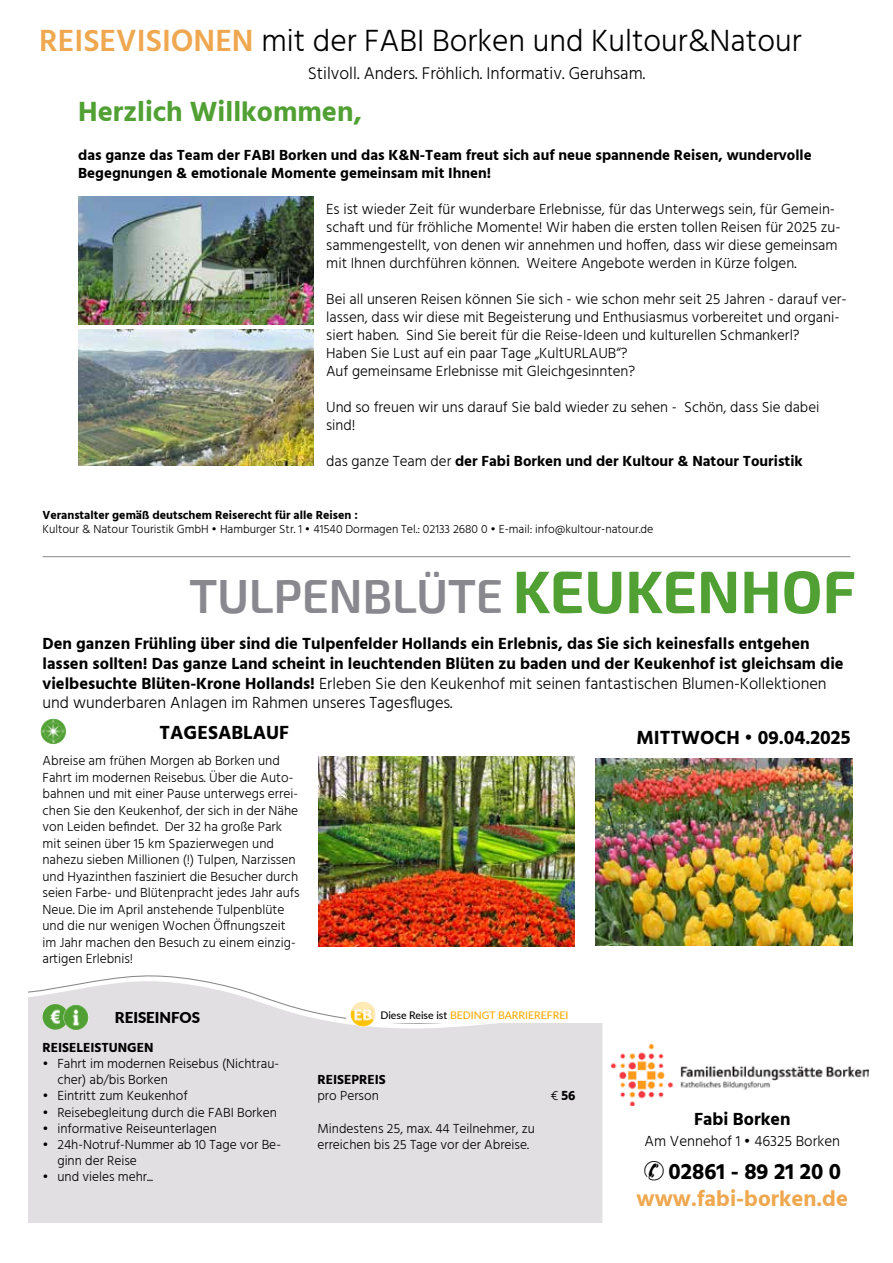
<style>
.page{position:relative;width:893px;height:1263px;background:#fff}
.page>*{position:absolute;margin:0;border:0;box-sizing:border-box;transform-origin:0 0}
.t1{font:600 48px "Exo 2";letter-spacing:-.01em;color:#88888e}
.t2{font:300 31.5px "Hind";color:#000}
.t3{font:700 28.5px "Hind";color:#51a034}
.t4{font:700 22.5px/27px "Hind";color:#efa850;text-align:center}
.t5{font:700 19.5px "Hind";color:#000}
.t6{font:700 18px "Hind";color:#000}
.t7{font:300 17.4px "Hind";color:#000}
.t8{font:700 16.5px/19.8px "Hind";color:#000}
.t9{font:300 15px/18px "Hind";color:#000}
.t10{font:700 15px/18px "Hind";color:#000}
.t11{font:900 15px "Lato";color:#000}
.t12{font:300 13.5px/16.5px "Hind";color:#000}
.t13{font:700 13.5px "Hind";color:#000}
.t14{font:300 12px "Hind";color:#000}
.t15{font:700 12px "Hind";color:#000}
.t16{font:500 10.5px "Lato";color:#f8ac00}
.s1{font-weight:600;color:#efa850}
.s2{font-weight:300}
.s3{font-weight:700;font-size:60px;color:#51a034}
.s4{color:#000}
</style>
<div class="page">
<img style="left:78px;top:196px;width:236px;height:128px">
<img style="left:78px;top:330px;width:235px;height:135px">
<img style="left:40px;top:718px;width:26px;height:26px;border-radius:13px">
<img style="left:319px;top:757px;width:255px;height:189px">
<img style="left:595px;top:758px;width:258px;height:187px">
<svg style="left:28px;top:981px;width:574px;height:59px;fill:#e1dfe1"></svg>
<div style="left:0;top:1040px;width:893px;height:223px;background:#e1dfe1"></div>
<img style="left:43px;top:1004px;width:25px;height:25px;border-radius:13px">
<img style="left:63px;top:1004px;width:26px;height:26px;border-radius:13px">
<div style="left:0;top:972px;width:27px;height:291px;background:#fff"></div>
<div style="left:855px;top:986px;width:38px;height:277px;background:#fff"></div>
<div style="left:27px;top:1224px;width:857px;height:39px;background:#fff"></div>
<div style="left:346px;top:1005px;width:257px;height:18px;background:#fff"></div>
<img style="left:350px;top:1001px;width:26px;height:26px;border-radius:13px">
<hr style="left:43px;top:556px;width:807px;height:1px;background:#88888e">
<div style="left:602px;top:999px;width:279px;height:243px;background:#fff"></div>
<img style="left:611px;top:1044px;width:258px;height:61px">
<h2 class="t2" style="left:39px;top:20px;width:764px"><span class="s1">REISEVISIONEN</span> mit der FABI Borken und Kultour&amp;Natour</h2>
<p class="t7" style="left:308px;top:62px;width:339px">Stilvoll. Anders. Fröhlich. Informativ. Geruhsam.</p>
<h3 class="t3" style="left:78px;top:95px;width:285px">Herzlich Willkommen,</h3>
<p class="t10" style="left:78px;top:146px;width:735px">das ganze das Team der FABI Borken und das K&amp;N-Team freut sich auf neue spannende Reisen, wundervolle<br>Begegnungen &amp; emotionale Momente gemeinsam mit Ihnen!</p>
<p class="t9" style="left:326px;top:201px;width:516px">Es ist wieder Zeit für wunderbare Erlebnisse, für das Unterwegs sein, für Gemein&shy;schaft und für fröhliche Momente! Wir haben die ersten tollen Reisen für 2025 zu&shy;sammengestellt, von denen wir annehmen und hoffen, dass wir diese gemeinsam mit Ihnen durchführen können. Weitere Angebote werden in Kürze folgen.</p>
<p class="t9" style="left:326px;top:291px;width:522px">Bei all unseren Reisen können Sie sich - wie schon mehr seit 25 Jahren - darauf ver&shy;lassen, dass wir diese mit Begeisterung und Enthusiasmus vorbereitet und organi&shy;siert haben. Sind Sie bereit für die Reise-Ideen und kulturellen Schmankerl?<br>Haben Sie Lust auf ein paar Tage „KultURLAUB“?<br>Auf gemeinsame Erlebnisse mit Gleichgesinnten?</p>
<p class="t9" style="left:326px;top:399px;width:495px">Und so freuen wir uns darauf Sie bald wieder zu sehen - Schön, dass Sie dabei sind!</p>
<p class="t10" style="left:326px;top:452px;width:478px"><span class="s2">das ganze Team der</span> der Fabi Borken und der Kultour &amp; Natour Touristik</p>
<p class="t15" style="left:43px;top:507px;width:317px">Veranstalter gemäß deutschem Reiserecht für alle Reisen :</p>
<p class="t14" style="left:43px;top:521px;width:612px">Kultour &amp; Natour Touristik GmbH • Hamburger Str. 1 • 41540 Dormagen Tel.: 02133 2680 0 • E-mail: info@kultour-natour.de</p>
<h1 class="t1" style="left:189px;top:568px;width:668px">TULPENBLÜTE <span class="s3">KEUKENHOF</span></h1>
<p class="t8" style="left:43px;top:633px;width:803px">Den ganzen Frühling über sind die Tulpenfelder Hollands ein Erlebnis, das Sie sich keinesfalls entgehen lassen sollten! Das ganze Land scheint in leuchtenden Blüten zu baden und der Keukenhof ist gleichsam die vielbesuchte Blüten-Krone Hollands! <span class="s2">Erleben Sie den Keukenhof mit seinen fantastischen Blumen-Kollektionen und wunderbaren Anlagen im Rahmen unseres Tagesfluges.</span></p>
<h3 class="t5" style="left:160px;top:721px;width:131px">TAGESABLAUF</h3>
<h3 class="t5" style="left:636px;top:726px;width:215px">MITTWOCH • 09.04.2025</h3>
<p class="t12" style="left:43px;top:753px;width:259px">Abreise am frühen Morgen ab Borken und Fahrt im modernen Reisebus. Über die Auto&shy;bahnen und mit einer Pause unterwegs errei&shy;chen Sie den Keukenhof, der sich in der Nähe von Leiden befindet. Der 32 ha große Park mit seinen über 15 km Spazierwegen und nahezu sieben Millionen (!) Tulpen, Narzissen und Hyazinthen fasziniert die Besucher durch seien Farbe- und Blütenpracht jedes Jahr aufs Neue. Die im April anstehende Tulpenblüte und die nur wenigen Wochen Öffnungszeit im Jahr machen den Besuch zu einem einzig&shy;artigen Erlebnis!</p>
<p class="t11" style="left:115px;top:1006px;width:87px">REISEINFOS</p>
<p class="t13" style="left:43px;top:1039px;width:113px">REISELEISTUNGEN</p>
<p class="t12" style="left:57px;top:1056px;width:223px;text-indent:-15px">• Fahrt im modernen Reisebus (Nichtrau&shy;cher) ab/bis Borken</p>
<p class="t12" style="left:43px;top:1088px;width:147px">• Eintritt zum Keukenhof</p>
<p class="t12" style="left:43px;top:1105px;width:236px">• Reisebegleitung durch die FABI Borken</p>
<p class="t12" style="left:43px;top:1121px;width:176px">• informative Reiseunterlagen</p>
<p class="t12" style="left:57px;top:1137px;width:225px;text-indent:-15px">• 24h-Notruf-Nummer ab 10 Tage vor Be&shy;ginn der Reise</p>
<p class="t12" style="left:43px;top:1169px;width:112px">• und vieles mehr...</p>
<p class="t16" style="left:380px;top:1007px;width:189px"><span class="s4">Diese Reise ist</span> BEDINGT BARRIEREFREI</p>
<p class="t13" style="left:317px;top:1072px;width:70px">REISEPREIS</p>
<p class="t12" style="left:317px;top:1088px;width:63px">pro Person</p>
<p class="t13" style="left:550px;top:1088px;width:27px"><span class="s2">€</span> 56</p>
<p class="t12" style="left:317px;top:1121px;width:219px">Mindestens 25, max. 44 Teilnehmer, zu erreichen bis 25 Tage vor der Abreise.</p>
<h3 class="t6" style="left:694px;top:1108px;width:98px">Fabi Borken</h3>
<p class="t9" style="left:645px;top:1133px;width:197px">Am Vennehof 1 • 46325 Borken</p>
<h3 class="t4" style="left:637px;top:1157px;width:213px"><span class="s4">✆ 02861 - 89 21 20 0 </span>www.fabi-borken.de</h3>
</div>
